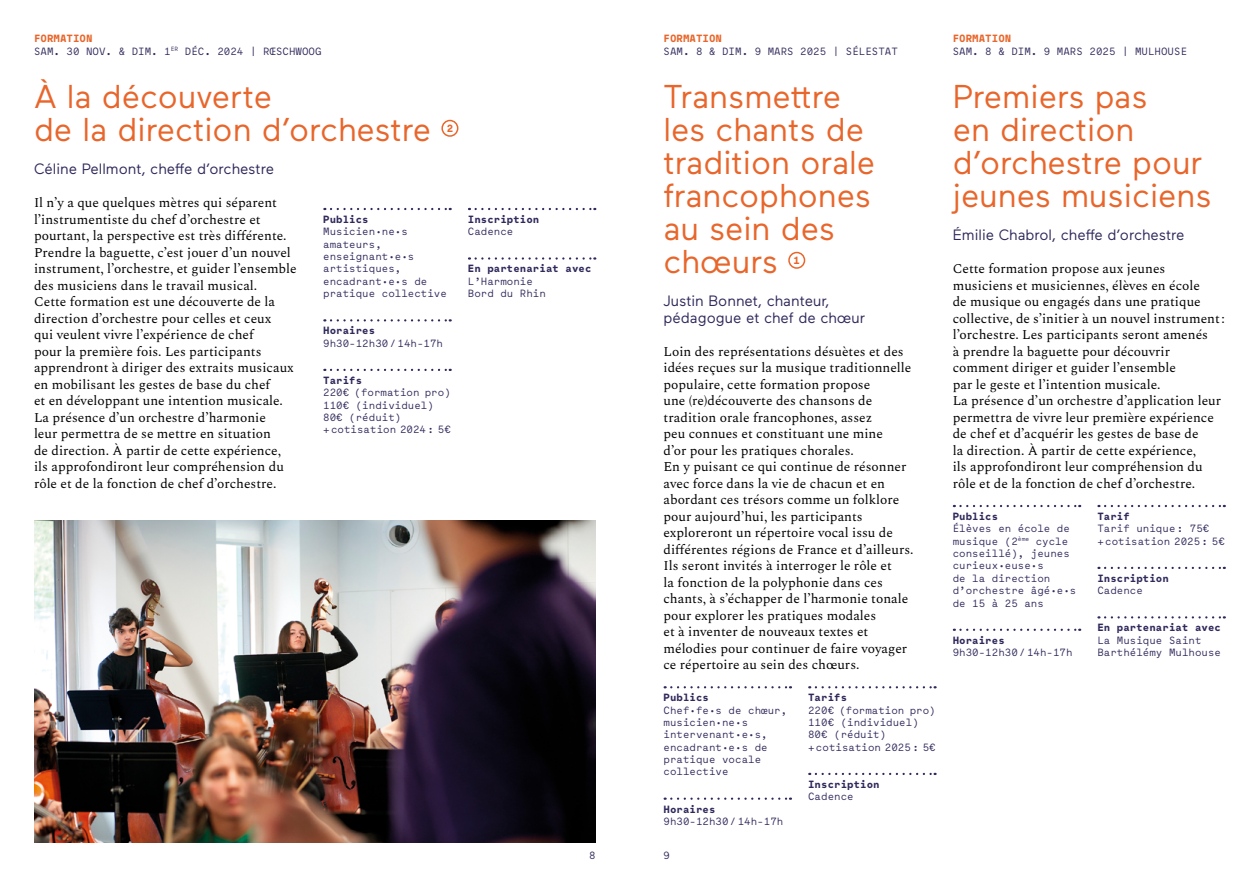
<style>
.page{position:relative;width:1259px;height:893px;background:#fff}
.page>*{position:absolute;margin:0;border:0;box-sizing:border-box;transform-origin:0 0}
.t1{font:33px/33px "Maax";color:#e8662b}
.t2{font:15px/16.5px "Maax";color:#2f295b}
.t3{font:13.5px/16.5px "Spectral";color:#000}
.t4{font:10.5px/12.5px "Maax Mono";color:#2f295b}
.t5{font:700 10.5px "Maax Mono";color:#2f295b}
.t6{font:700 10.5px "Maax Mono";color:#e8662b}
.t7{font:10.5px "Maax";color:#2f295b}
.s1{font-weight:700;color:#e8662b}
</style>
<div class="page">
<div style="left:441px;top:120px;width:17px;height:17px;border:2px solid #e8662b;border-radius:50%"></div>
<div style="left:788px;top:252px;width:17px;height:17px;border:2px solid #e8662b;border-radius:50%"></div>
<svg style="left:671px;top:686px;width:120px;height:2px"></svg>
<svg style="left:671px;top:797px;width:120px;height:3px"></svg>
<svg style="left:816px;top:686px;width:119px;height:2px"></svg>
<svg style="left:816px;top:773px;width:119px;height:2px"></svg>
<svg style="left:954px;top:505px;width:126px;height:2px"></svg>
<svg style="left:954px;top:629px;width:126px;height:2px"></svg>
<svg style="left:1105px;top:505px;width:119px;height:2px"></svg>
<svg style="left:1105px;top:567px;width:119px;height:2px"></svg>
<svg style="left:1105px;top:616px;width:119px;height:2px"></svg>
<svg style="left:331px;top:208px;width:120px;height:2px"></svg>
<svg style="left:331px;top:319px;width:120px;height:2px"></svg>
<svg style="left:331px;top:369px;width:120px;height:2px"></svg>
<svg style="left:469px;top:208px;width:126px;height:2px"></svg>
<svg style="left:469px;top:257px;width:126px;height:3px"></svg>
<img style="left:34px;top:521px;width:561px;height:322px">
<p class="t4" style="left:34px;top:32px;width:289px"><span class="s1">FORMATION<br></span>SAM. 30 NOV. &amp; DIM. 1<sup>ER</sup> DÉC. 2024 | RŒSCHWOOG</p>
<h1 class="t1" style="left:34px;top:79px;width:399px">À la découverte<br>de la direction d’orchestre</h1>
<p class="t2" style="left:34px;top:160px;width:241px">Céline Pellmont, cheffe d’orchestre</p>
<p class="t6" style="left:447px;top:121px;width:8px">2</p>
<p class="t3" style="left:34px;top:195px;width:264px">Il n’y a que quelques mètres qui séparent l’instrumentiste du chef d’orchestre et pourtant, la perspective est très différente.<br>Prendre la baguette, c’est jouer d’un nouvel instrument, l’orchestre, et guider l’ensemble des musiciens dans le travail musical.<br>Cette formation est une découverte de la direction d’orchestre pour celles et ceux<br>qui veulent vivre l’expérience de chef<br>pour la première fois. Les participants apprendront à diriger des extraits musicaux en mobilisant les gestes de base du chef<br>et en développant une intention musicale.<br>La présence d’un orchestre d’harmonie<br>leur permettra de se mettre en situation<br>de direction. À partir de cette expérience, ils approfondiront leur compréhension du rôle et de la fonction de chef d’orchestre.</p>
<p class="t5" style="left:323px;top:212px;width:47px">Publics</p>
<p class="t4" style="left:323px;top:225px;width:125px">Musicien·ne·s amateurs, enseignant·e·s artistiques, encadrant·e·s de pratique collective</p>
<p class="t5" style="left:323px;top:323px;width:54px">Horaires</p>
<p class="t4" style="left:323px;top:336px;width:121px">9h30-12h30/14h-17h</p>
<p class="t5" style="left:323px;top:373px;width:41px">Tarifs</p>
<p class="t4" style="left:323px;top:386px;width:129px">220€ (formation pro)<br>110€ (individuel)<br>80€ (réduit) +cotisation 2024: 5€</p>
<p class="t5" style="left:468px;top:212px;width:73px">Inscription</p>
<p class="t4" style="left:468px;top:225px;width:47px">Cadence</p>
<p class="t5" style="left:468px;top:261px;width:125px">En partenariat avec</p>
<p class="t4" style="left:468px;top:274px;width:80px">L’Harmonie<br>Bord du Rhin</p>
<p class="t6" style="left:663px;top:31px;width:60px">FORMATION</p>
<p class="t4" style="left:663px;top:44px;width:236px">SAM. 8 &amp; DIM. 9 MARS 2025 | SÉLESTAT</p>
<h1 class="t1" style="left:663px;top:79px;width:213px">Transmettre les chants de tradition orale francophones au sein des chœurs</h1>
<p class="t6" style="left:793px;top:253px;width:8px">1</p>
<p class="t2" style="left:663px;top:292px;width:203px">Justin Bonnet, chanteur, pédagogue et chef de chœur</p>
<p class="t3" style="left:663px;top:343px;width:251px">Loin des représentations désuètes et des idées reçues sur la musique traditionnelle populaire, cette formation propose<br>une (re)découverte des chansons de tradition orale francophones, assez<br>peu connues et constituant une mine<br>d’or pour les pratiques chorales.<br>En y puisant ce qui continue de résonner avec force dans la vie de chacun et en abordant ces trésors comme un folklore pour aujourd’hui, les participants exploreront un répertoire vocal issu de différentes régions de France et d’ailleurs.<br>Ils seront invités à interroger le rôle et<br>la fonction de la polyphonie dans ces chants, à s’échapper de l’harmonie tonale pour explorer les pratiques modales<br>et à inventer de nouveaux textes et mélodies pour continuer de faire voyager ce répertoire au sein des chœurs.</p>
<p class="t5" style="left:663px;top:690px;width:47px">Publics</p>
<p class="t4" style="left:663px;top:703px;width:125px">Chef·fe·s de chœur, musicien·ne·s intervenant·e·s, encadrant·e·s de pratique vocale collective</p>
<p class="t5" style="left:663px;top:802px;width:54px">Horaires</p>
<p class="t4" style="left:663px;top:815px;width:121px">9h30-12h30/14h-17h</p>
<p class="t5" style="left:808px;top:690px;width:41px">Tarifs</p>
<p class="t4" style="left:808px;top:703px;width:129px">220€ (formation pro)<br>110€ (individuel)<br>80€ (réduit) +cotisation 2025: 5€</p>
<p class="t5" style="left:808px;top:777px;width:73px">Inscription</p>
<p class="t4" style="left:808px;top:790px;width:47px">Cadence</p>
<p class="t7" style="left:589px;top:849px;width:7px">8</p>
<p class="t7" style="left:663px;top:849px;width:8px">9</p>
<p class="t6" style="left:952px;top:31px;width:60px">FORMATION</p>
<p class="t4" style="left:952px;top:44px;width:236px">SAM. 8 &amp; DIM. 9 MARS 2025 | MULHOUSE</p>
<h1 class="t1" style="left:952px;top:79px;width:260px">Premiers pas<br>en direction d’orchestre pour jeunes musiciens</h1>
<p class="t2" style="left:952px;top:226px;width:233px">Émilie Chabrol, cheffe d’orchestre</p>
<p class="t3" style="left:952px;top:261px;width:274px">Cette formation propose aux jeunes musiciens et musiciennes, élèves en école<br>de musique ou engagés dans une pratique collective, de s’initier à un nouvel instrument : l’orchestre. Les participants seront amenés<br>à prendre la baguette pour découvrir comment diriger et guider l’ensemble<br>par le geste et l’intention musicale.<br>La présence d’un orchestre d’application leur permettra de vivre leur première expérience de chef et d’acquérir les gestes de base de<br>la direction. À partir de cette expérience,<br>ils approfondiront leur compréhension du rôle et de la fonction de chef d’orchestre.</p>
<p class="t5" style="left:952px;top:509px;width:47px">Publics</p>
<p class="t4" style="left:952px;top:522px;width:125px">Élèves en école de musique (2<sup>ème</sup> cycle conseillé), jeunes curieux·euse·s<br>de la direction d’orchestre âgé·e·s de 15 à 25 ans</p>
<p class="t5" style="left:952px;top:633px;width:54px">Horaires</p>
<p class="t4" style="left:952px;top:646px;width:121px">9h30-12h30/14h-17h</p>
<p class="t5" style="left:1097px;top:509px;width:34px">Tarif</p>
<p class="t4" style="left:1097px;top:522px;width:129px">Tarif unique: 75€ +cotisation 2025: 5€</p>
<p class="t5" style="left:1097px;top:571px;width:73px">Inscription</p>
<p class="t4" style="left:1097px;top:584px;width:47px">Cadence</p>
<p class="t5" style="left:1097px;top:620px;width:125px">En partenariat avec</p>
<p class="t4" style="left:1097px;top:633px;width:125px">La Musique Saint<br>Barthélémy Mulhouse</p>
</div>
